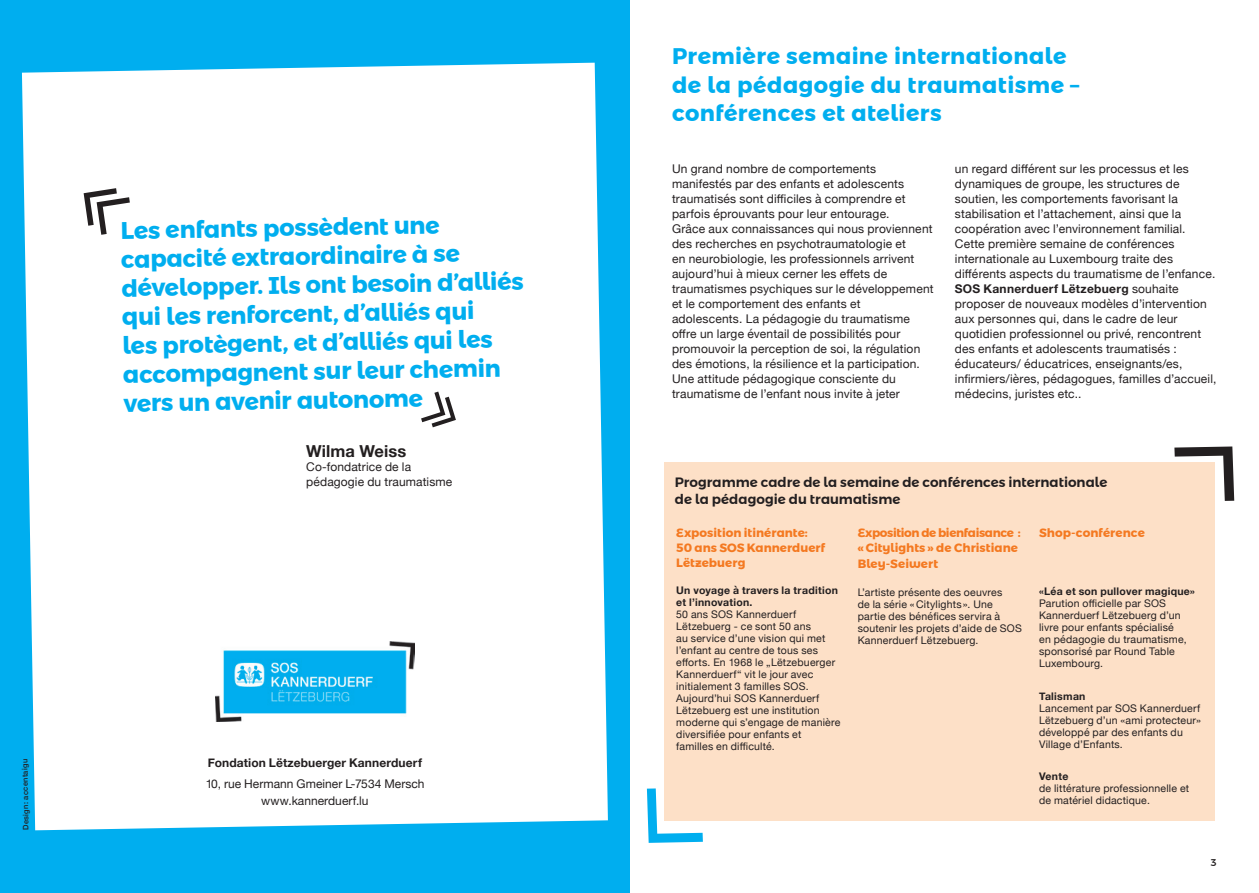
<style>
.page{position:relative;width:1259px;height:893px;background:#fff}
.page>*{position:absolute;margin:0;border:0;box-sizing:border-box;transform-origin:0 0}
.t1{font:700 24px/28.8px "Montserrat Alternates";color:#00aeef}
.t2{font:700 22.5px/28.5px "Montserrat Alternates";letter-spacing:.02em;color:#00aeef}
.t3{font:700 16.5px "Helvetica Neue";letter-spacing:.005em;color:#231f20}
.t4{font:600 13.5px/17.2px "Montserrat Alternates";color:#231f20}
.t5{font:12px/15px "Helvetica Neue";letter-spacing:.015em;color:#231f20}
.t6{font:700 12px/15px "Montserrat Alternates";color:#f47921}
.t7{font:700 12px/15px "Montserrat Alternates";letter-spacing:-.02em;color:#f47921}
.t8{font:700 12px "Helvetica Neue";letter-spacing:.01em;color:#231f20}
.t9{font:10.5px/12px "Helvetica Neue";letter-spacing:.02em;color:#231f20}
.t10{font:700 10.5px/12px "Helvetica Neue";letter-spacing:.025em;color:#231f20}
.t11{font:500 9.75px "Montserrat Alternates";color:#231f20}
.t12{font:500 7.5px "Helvetica Neue";color:#231f20}
.s1{font-weight:700}
</style>
<div class="page">
<div style="left:0;top:0;width:630px;height:893px;background:#00aeef"></div>
<div style="left:22px;top:63px;width:586px;height:767px;background:#fff"></div>
<img style="left:216px;top:642px;width:198px;height:79px">
<svg style="left:84px;top:188px;width:46px;height:47px;background:#bcbbbb"></svg>
<svg style="left:421px;top:392px;width:35px;height:35px"></svg>
<div style="left:664px;top:463px;width:551px;height:358px;background:#fde0c7"></div>
<svg style="left:647px;top:788px;width:56px;height:55px"></svg>
<svg style="left:1174px;top:446px;width:60px;height:55px"></svg>
<h1 class="t1" style="left:120px;top:216px;width:403px;rotate:-1deg">Les enfants possèdent une capacité extraordinaire à se développer. Ils ont besoin d’alliés qui les renforcent, d’alliés qui<br>les protègent, et d’alliés qui les accompagnent sur leur chemin vers un avenir autonome</h1>
<h3 class="t3" style="left:306px;top:438px;width:102px">Wilma Weiss</h3>
<p class="t5" style="left:306px;top:460px;width:148px;line-height:14.4px">Co-fondatrice de la pédagogie du traumatisme</p>
<p class="t12" style="left:20px;top:830px;width:72px;rotate:-91deg">Design: accentaigu</p>
<p class="t8" style="left:208px;top:753px;width:216px">Fondation Lëtzebuerger Kannerduerf</p>
<p class="t5" style="left:205px;top:776px;width:221px;line-height:16.5px;text-align:center">10, rue Hermann Gmeiner L-7534 Mersch www.kannerduerf.lu</p>
<h2 class="t2" style="left:672px;top:42px;width:409px">Première semaine internationale de la pédagogie du traumatisme – conférences et ateliers</h2>
<p class="t5" style="left:672px;top:162px;width:263px">Un grand nombre de comportements manifestés par des enfants et adolescents traumatisés sont difficiles à comprendre et parfois éprouvants pour leur entourage.<br>Grâce aux connaissances qui nous proviennent des recherches en psychotraumatologie et<br>en neurobiologie, les professionnels arrivent aujourd’hui à mieux cerner les effets de traumatismes psychiques sur le développement et le comportement des enfants et adolescents. La pédagogie du traumatisme offre un large éventail de possibilités pour promouvoir la perception de soi, la régulation des émotions, la résilience et la participation.<br>Une attitude pédagogique consciente du traumatisme de l’enfant nous invite à jeter</p>
<p class="t5" style="left:955px;top:162px;width:263px">un regard différent sur les processus et les dynamiques de groupe, les structures de soutien, les comportements favorisant la stabilisation et l’attachement, ainsi que la coopération avec l’environnement familial.<br>Cette première semaine de conférences internationale au Luxembourg traite des différents aspects du traumatisme de l’enfance.<br><span class="s1">SOS Kannerduerf Lëtzebuerg</span> souhaite proposer de nouveaux modèles d’intervention aux personnes qui, dans le cadre de leur quotidien professionnel ou privé, rencontrent des enfants et adolescents traumatisés : éducateurs/ éducatrices, enseignants/es, infirmiers/ières, pédagogues, familles d’accueil, médecins, juristes etc..</p>
<p class="t4" style="left:675px;top:474px;width:434px">Programme cadre de la semaine de conférences internationale de la pédagogie du traumatisme</p>
<p class="t6" style="left:676px;top:525px;width:150px">Exposition itinérante:<br>50 ans SOS Kannerduerf<br>Lëtzebuerg</p>
<p class="t10" style="left:676px;top:584px;width:163px">Un voyage à travers la tradition et l’innovation.</p>
<p class="t9" style="left:676px;top:609px;width:166px">50 ans SOS Kannerduerf<br>Lëtzebuerg - ce sont 50 ans<br>au service d’une vision qui met l’enfant au centre de tous ses efforts. En 1968 le „Lëtzebuerger<br>Kannerduerf“ vit le jour avec initialement 3 familles SOS.<br>Aujourd’hui SOS Kannerduerf<br>Lëtzebuerg est une institution moderne qui s’engage de manière diversifiée pour enfants et familles en difficulté.</p>
<p class="t7" style="left:857px;top:525px;width:165px">Exposition de bienfaisance : « Citylights » de Christiane</p>
<p class="t6" style="left:857px;top:557px;width:82px">Bley-Seiwert</p>
<p class="t9" style="left:857px;top:587px;width:166px">L’artiste présente des oeuvres<br>de la série «Citylights». Une partie des bénéfices servira à soutenir les projets d’aide de SOS<br>Kannerduerf Lëtzebuerg.</p>
<p class="t6" style="left:1039px;top:525px;width:107px">Shop-conférence</p>
<p class="t10" style="left:1039px;top:586px;width:157px">«Léa et son pullover magique»</p>
<p class="t9" style="left:1039px;top:598px;width:149px">Parution officielle par SOS<br>Kannerduerf Lëtzebuerg d’un livre pour enfants spécialisé en pédagogie du traumatisme, sponsorisé par Round Table<br>Luxembourg.</p>
<p class="t10" style="left:1039px;top:690px;width:48px">Talisman</p>
<p class="t9" style="left:1039px;top:703px;width:164px">Lancement par SOS Kannerduerf<br>Lëtzebuerg d’un «ami protecteur» développé par des enfants du<br>Village d’Enfants.</p>
<p class="t10" style="left:1039px;top:771px;width:31px">Vente</p>
<p class="t9" style="left:1039px;top:783px;width:152px">de littérature professionnelle et de matériel didactique.</p>
<p class="t11" style="left:1210px;top:855px;width:7px">3</p>
</div>
